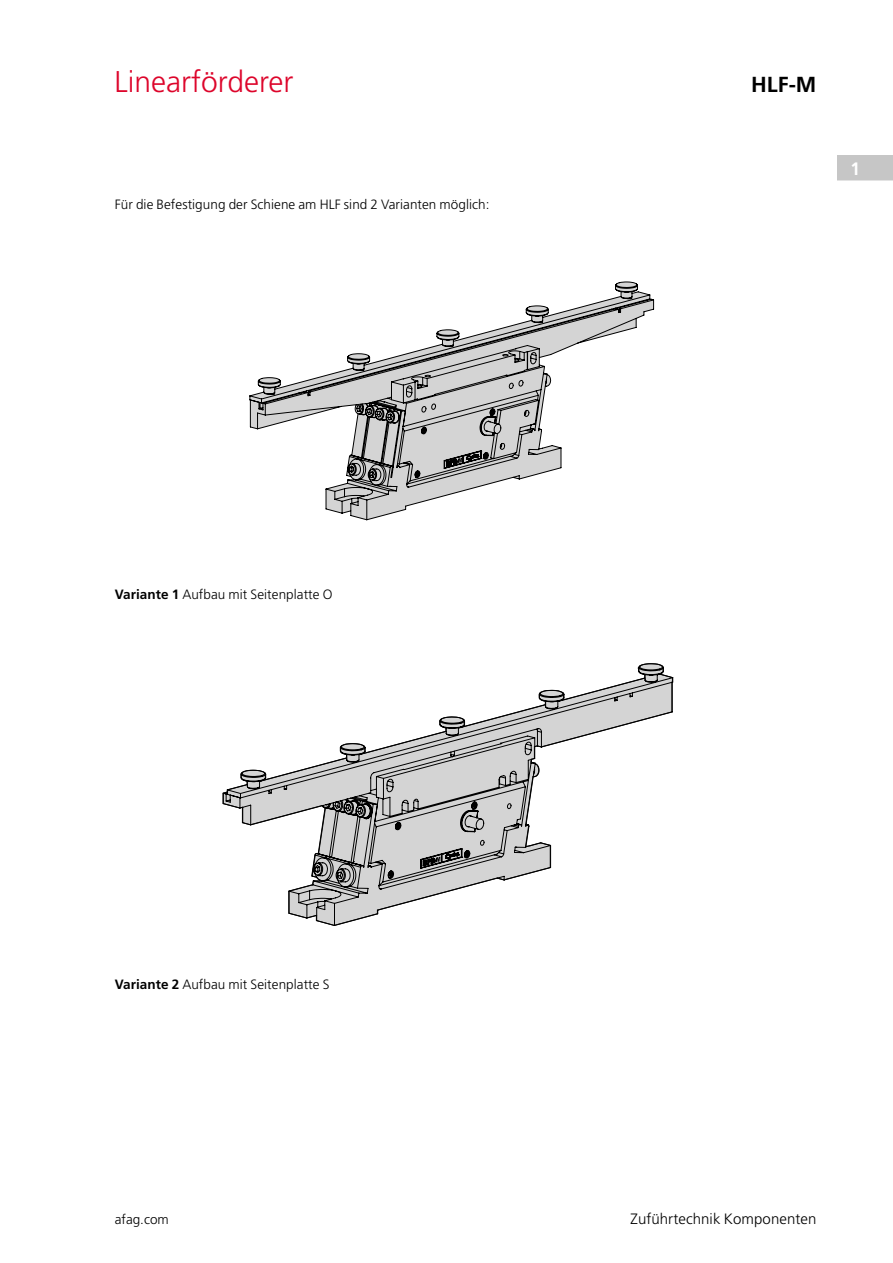
<style>
.page{position:relative;width:893px;height:1263px;background:#fff}
.page>*{position:absolute;margin:0;border:0;box-sizing:border-box;transform-origin:0 0}
.t1{font:300 30px "Frutiger LT Pro";color:#dd052b}
.t2{font:700 21.75px "Frutiger LT Pro";color:#000}
.t3{font:700 18px "Frutiger LT Pro";color:#fff;scale:.95 1}
.Fusszeile{font:300 15px "Frutiger LT Pro";letter-spacing:.005em;color:#000}
.t4{font:300 13.5px "Frutiger LT Pro";letter-spacing:.005em;color:#000}
.s1{font-weight:700}
</style>
<div class="page">
<svg style="left:249px;top:281px;width:405px;height:239px"></svg>
<svg style="left:222px;top:663px;width:452px;height:263px"></svg>
<div style="left:837px;top:155px;width:56px;height:26px;background:#c6c6c6"></div>
<p class="t1" style="left:115px;top:64px;width:180px">Linearförderer</p>
<p class="t2" style="left:751px;top:71px;width:67px">HLF-M</p>
<p class="t4" style="left:115px;top:196px;width:376px">Für die Befestigung der Schiene am HLF sind 2 Varianten möglich:</p>
<h3 class="t3" style="left:850px;top:158px;width:12px">1</h3>
<p class="t4" style="left:115px;top:586px;width:219px"><span class="s1">Variante 1</span> Aufbau mit Seitenplatte O</p>
<p class="t4" style="left:115px;top:976px;width:216px"><span class="s1">Variante 2</span> Aufbau mit Seitenplatte S</p>
<p class="t4" style="left:115px;top:1211px;width:55px">afag.com</p>
<p class="Fusszeile" style="left:630px;top:1210px;width:188px">Zuführtechnik Komponenten</p>
</div>
